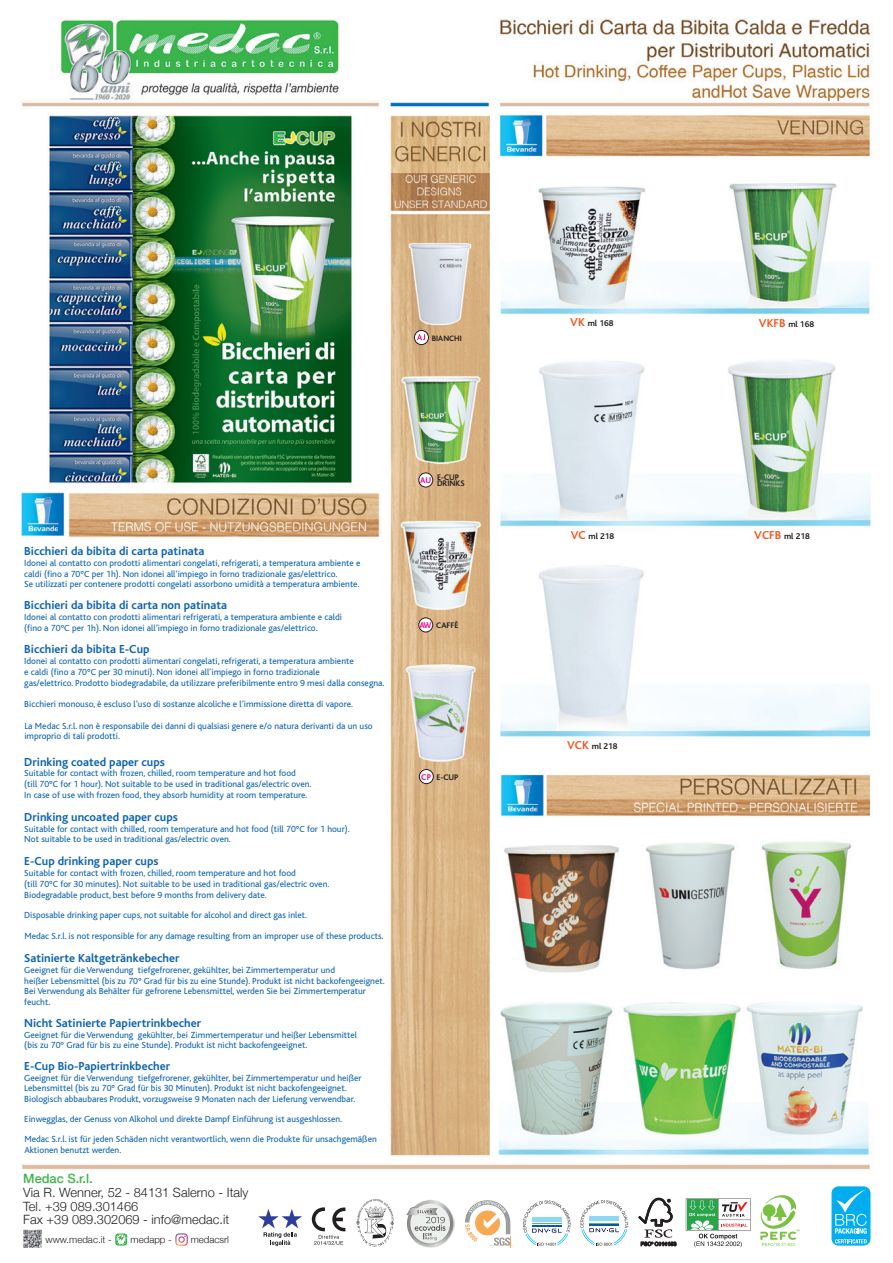
<style>
.page{position:relative;width:893px;height:1263px;background:#fff}
.page>*{position:absolute;margin:0;border:0;box-sizing:border-box;transform-origin:0 0}
.t1{font:300 12.75px/13.6px "Helvetica Neue";color:#231f20}
.t2{font:700 12.15px "Bliss";color:#0d64b2}
.t3{font:300 9.75px "Helvetica Neue";color:#231f20}
.t4{font:9.3px/10.8px "Bliss";color:#0d64b2}
.t5{font:700 8.85px "Bliss";color:#ed028c}
.t6{font:700 8.7px "Bliss";color:#231f20}
.t7{font:700 8.4px/6.4px "Bliss";color:#231f20}
.t8{font:700 8.1px "Bliss";color:#231f20}
.s1{font-weight:500;color:#3ab54a}
.s2{font-size:8.85px;color:#ed028c}
.s3{font-size:12px;color:#f15921}
</style>
<div class="page">
<img style="left:21px;top:18px;width:851px;height:1230px">
<div style="left:419px;top:473px;width:14px;height:14px;background:#fff;border-radius:50%"></div>
<div style="left:418px;top:473px;width:15px;height:14px;border:1px solid #231f20;border-radius:50%"></div>
<div style="left:419px;top:618px;width:14px;height:14px;background:#fff;border-radius:50%"></div>
<div style="left:418px;top:617px;width:15px;height:15px;border:1px solid #231f20;border-radius:50%"></div>
<svg style="left:414px;top:330px;width:14px;height:15px"></svg>
<div style="left:414px;top:330px;width:15px;height:15px;border:1px solid #231f20;border-radius:50%"></div>
<svg style="left:417px;top:334px;width:8px;height:6px"></svg>
<div style="left:419px;top:769px;width:14px;height:15px;background:#fff;border-radius:50%"></div>
<div style="left:419px;top:769px;width:15px;height:15px;border:1px solid #231f20;border-radius:50%"></div>
<img style="left:406px;top:1200px;width:48px;height:48px">
<svg style="left:407px;top:1200px;width:46px;height:47px"></svg>
<img style="left:410px;top:1203px;width:41px;height:41px">
<div style="left:410px;top:1204px;width:40px;height:39px;background:#edefed;border-radius:50%"></div>
<svg style="left:406px;top:1206px;width:39px;height:34px"></svg>
<svg style="left:356px;top:1199px;width:38px;height:48px"></svg>
<svg style="left:523px;top:1200px;width:48px;height:46px"></svg>
<svg style="left:580px;top:1200px;width:49px;height:46px"></svg>
<svg style="left:258px;top:1209px;width:44px;height:37px"></svg>
<svg style="left:638px;top:1198px;width:38px;height:48px"></svg>
<svg style="left:312px;top:1207px;width:33px;height:38px"></svg>
<svg style="left:465px;top:1200px;width:48px;height:47px"></svg>
<svg style="left:759px;top:1195px;width:40px;height:51px"></svg>
<svg style="left:686px;top:1198px;width:65px;height:49px"></svg>
<svg style="left:831px;top:1186px;width:40px;height:60px"></svg>
<svg style="left:115px;top:1233px;width:12px;height:12px"></svg>
<svg style="left:116px;top:1234px;width:10px;height:11px"></svg>
<img style="left:23px;top:1230px;width:19px;height:18px">
<svg style="left:175px;top:1233px;width:13px;height:13px"></svg>
<p class="t8" style="left:432px;top:334px;width:31px">BIANCHI</p>
<p class="t2" style="left:24px;top:545px;width:182px">Bicchieri da bibita di carta patinata</p>
<p class="t4" style="left:24px;top:558px;width:338px">Idonei al contatto con prodotti alimentari congelati, refrigerati, a temperatura ambiente e caldi (fino a 70°C per 1h). Non idonei all’impiego in forno tradizionale gas/elettrico.<br>Se utilizzati per contenere prodotti congelati assorbono umidità a temperatura ambiente.</p>
<p class="t2" style="left:24px;top:599px;width:204px">Bicchieri da bibita di carta non patinata</p>
<p class="t4" style="left:24px;top:611px;width:319px">Idonei al contatto con prodotti alimentari refrigerati, a temperatura ambiente e caldi (fino a 70°C per 1h). Non idonei all’impiego in forno tradizionale gas/elettrico.</p>
<p class="t2" style="left:24px;top:643px;width:127px">Bicchieri da bibita E-Cup</p>
<p class="t4" style="left:24px;top:656px;width:362px">Idonei al contatto con prodotti alimentari congelati, refrigerati, a temperatura ambiente<br>e caldi (fino a 70°C per 30 minuti). Non idonei all’impiego in forno tradizionale<br>gas/elettrico. Prodotto biodegradabile, da utilizzare preferibilmente entro 9 mesi dalla consegna.</p>
<p class="t4" style="left:24px;top:699px;width:330px">Bicchieri monouso, è escluso l’uso di sostanze alcoliche e l’immissione diretta di vapore.</p>
<p class="t4" style="left:24px;top:720px;width:350px">La Medac S.r.l. non è responsabile dei danni di qualsiasi genere e/o natura derivanti da un uso improprio di tali prodotti.</p>
<p class="t2" style="left:24px;top:755px;width:142px">Drinking coated paper cups</p>
<p class="t4" style="left:24px;top:768px;width:289px">Suitable for contact with frozen, chilled, room temperature and hot food<br>(till 70°C for 1 hour). Not suitable to be used in traditional gas/electric oven.<br>In case of use with frozen food, they absorb humidity at room temperature.</p>
<p class="t2" style="left:24px;top:810px;width:155px">Drinking uncoated paper cups</p>
<p class="t4" style="left:24px;top:823px;width:327px">Suitable for contact with chilled, room temperature and hot food (till 70°C for 1 hour).<br>Not suitable to be used in traditional gas/electric oven.</p>
<p class="t2" style="left:24px;top:855px;width:136px">E-Cup drinking paper cups</p>
<p class="t4" style="left:24px;top:868px;width:307px">Suitable for contact with frozen, chilled, room temperature and hot food<br>(till 70°C for 30 minutes). Not suitable to be used in traditional gas/electric oven.<br>Biodegradable product, best before 9 months from delivery date.</p>
<p class="t4" style="left:24px;top:909px;width:284px">Disposable drinking paper cups, not suitable for alcohol and direct gas inlet.</p>
<p class="t4" style="left:24px;top:931px;width:361px">Medac S.r.l. is not responsible for any damage resulting from an improper use of these products.</p>
<p class="t2" style="left:24px;top:952px;width:157px">Satinierte Kaltgetränkebecher</p>
<p class="t4" style="left:24px;top:965px;width:362px">Geeignet für die Verwendung tiefgefrorener, gekühlter, bei Zimmertemperatur und<br>heißer Lebensmittel (bis zu 70° Grad für bis zu eine Stunde). Produkt ist nicht backofengeeignet.<br>Bei Verwendung als Behälter für gefrorene Lebensmittel, werden Sie bei Zimmertemperatur feucht.</p>
<p class="t2" style="left:24px;top:1016px;width:178px">Nicht Satinierte Papiertrinkbecher</p>
<p class="t4" style="left:24px;top:1029px;width:334px">Geeignet für die Verwendung gekühlter, bei Zimmertemperatur und heißer Lebensmittel (bis zu 70° Grad für bis zu eine Stunde). Produkt ist nicht backofengeeignet.</p>
<p class="t2" style="left:24px;top:1059px;width:147px">E-Cup Bio-Papiertrinkbecher</p>
<p class="t4" style="left:24px;top:1072px;width:339px">Geeignet für die Verwendung tiefgefrorener, gekühlter, bei Zimmertemperatur und heißer<br>Lebensmittel (bis zu 70° Grad für bis 30 Minuten). Produkt ist nicht backofengeeignet.<br>Biologisch abbaubares Produkt, vorzugsweise 9 Monaten nach der Lieferung verwendbar.</p>
<p class="t4" style="left:24px;top:1109px;width:354px;line-height:20px">Einwegglas, der Genuss von Alkohol und direkte Dampf Einführung ist ausgeshlossen.<br>Medac S.r.l. ist für jeden Schäden nicht verantwortlich, wenn die Produkte für unsachgemäßen</p>
<p class="t4" style="left:24px;top:1145px;width:98px">Aktionen benutzt werden.</p>
<p class="t1" style="left:23px;top:1172px;width:227px"><span class="s1">Medac S.r.l.<br></span>Via R. Wenner, 52 - 84131 Salerno - Italy<br>Tel. +39 089.301466<br>Fax +39 089.302069 - info@medac.it</p>
<p class="t3" style="left:45px;top:1233px;width:68px">www.medac.it -</p>
<p class="t3" style="left:131px;top:1233px;width:43px">medapp -</p>
<p class="t3" style="left:191px;top:1233px;width:40px">medacsrl</p>
<p class="t7" style="left:437px;top:474px;width:29px">E-CUP<br>DRINKS</p>
<p class="t5" style="left:420px;top:476px;width:13px">AU</p>
<p class="t7" style="left:419px;top:622px;width:41px"><span class="s2">AW</span> CAFFÈ</p>
<p class="t7" style="left:421px;top:774px;width:39px"><span class="s2">CP</span> E-CUP</p>
<p class="t6" style="left:570px;top:319px;width:45px"><span class="s3">VK</span> ml 168</p>
<p class="t6" style="left:759px;top:319px;width:57px"><span class="s3">VKFB</span> ml 168</p>
<p class="t6" style="left:571px;top:532px;width:45px"><span class="s3">VC</span> ml 218</p>
<p class="t6" style="left:754px;top:531px;width:57px"><span class="s3">VCFB</span> ml 218</p>
<p class="t6" style="left:567px;top:742px;width:52px"><span class="s3">VCK</span> ml 218</p>
</div>
